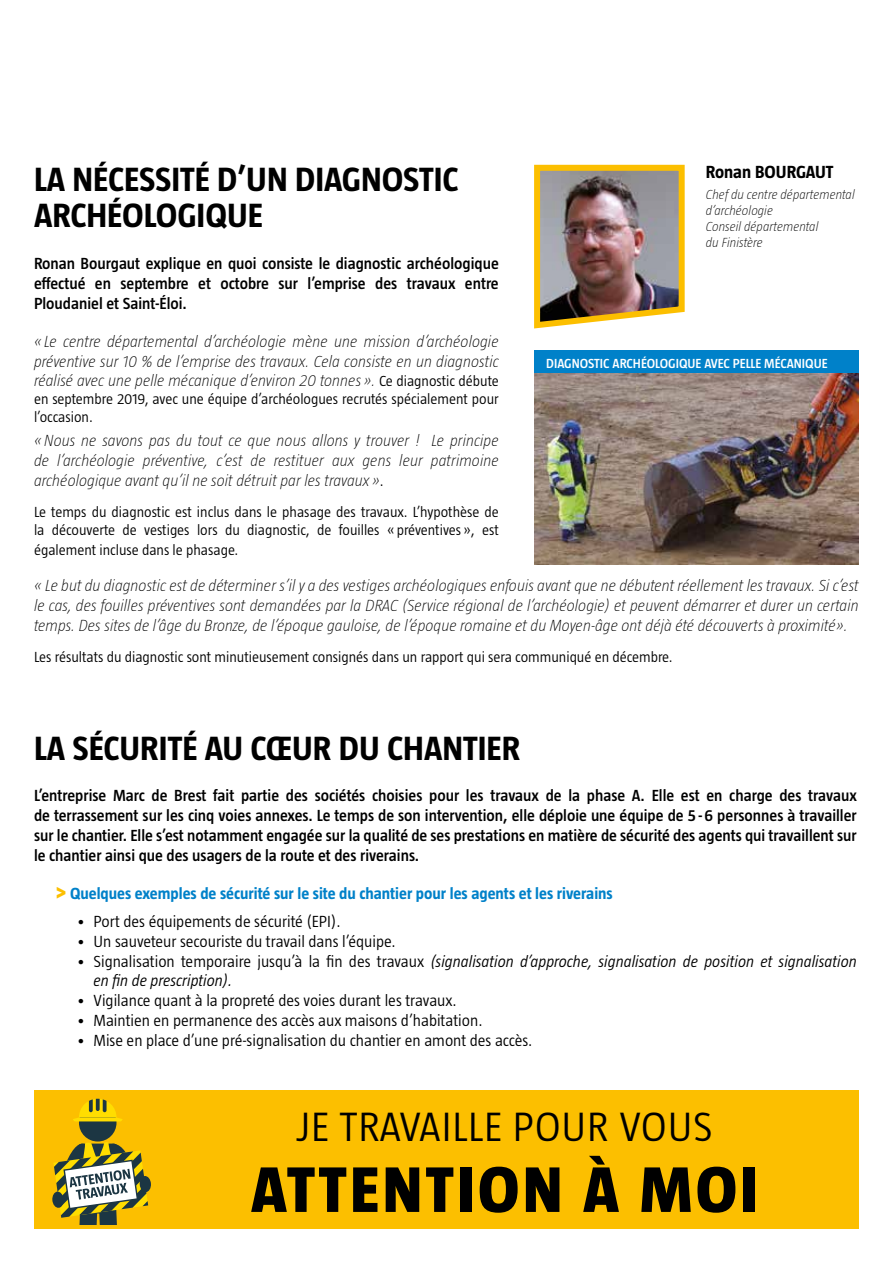
<style>
.page{position:relative;width:893px;height:1263px;background:#fff}
.page>*{position:absolute;margin:0;border:0;box-sizing:border-box;transform-origin:0 0}
.t1{font:800 66px "Taz";letter-spacing:.05em;color:#000}
.t2{font:300 42px "Taz";letter-spacing:.02em;color:#000}
.t3{font:700 34.5px/36px "Taz";color:#000}
.t4{font:700 18px "Taz";color:#000}
.t5{font:italic 200 16.5px/19.8px "Taz";color:#000;text-align:justify}
.t6{font:600 16.5px/19.8px "Taz";color:#000;text-align:justify}
.t7{font:300 16.5px "Taz";color:#000}
.t8{font:italic 300 16.5px/19.8px "Taz";color:#000}
.t9{font:700 16.5px "Taz";color:#0081c9}
.t10{font:300 15px/18px "Taz";color:#000}
.t11{font:italic 200 13.5px/16.2px "Taz";color:#000}
.t12{font:600 13.5px "Taz";color:#fff}
.s1{font-weight:300;font-style:normal;font-size:15px}
.s2{font-weight:800;font-size:21px;color:#fcbf00}
.s3{font-style:normal}
</style>
<div class="page">
<img style="left:534px;top:164px;width:151px;height:165px">
<img style="left:534px;top:373px;width:325px;height:191px">
<div style="left:534px;top:351px;width:325px;height:22px;background:#0081c9"></div>
<div style="left:34px;top:1091px;width:825px;height:138px;background:#fcbf00"></div>
<div style="left:79px;top:1104px;width:37px;height:37px;background:#1c3643;border-radius:50%"></div>
<svg style="left:73px;top:1099px;width:50px;height:22px"></svg>
<svg style="left:53px;top:1141px;width:95px;height:84px"></svg>
<div style="left:52px;top:1191px;width:12px;height:17px;background:#1c3643;border-radius:50%"></div>
<div style="left:139px;top:1176px;width:12px;height:16px;background:#1c3643;border-radius:50%"></div>
<h3 class="t3" style="left:34px;top:161px;width:426px">LA NÉCESSITÉ D’UN DIAGNOSTIC<br>ARCHÉOLOGIQUE</h3>
<p class="t6" style="left:34px;top:254px;width:466px">Ronan Bourgaut explique en quoi consiste le diagnostic archéologique effectué en septembre et octobre sur l’emprise des travaux entre Ploudaniel et Saint-Éloi.</p>
<p class="t5" style="left:34px;top:331px;width:466px">« Le centre départemental d’archéologie mène une mission d’archéologie préventive sur 10 % de l’emprise des travaux. Cela consiste en un diagnostic réalisé avec une pelle mécanique d’environ 20 tonnes ». <span class="s1">Ce diagnostic débute</span></p>
<p class="t10" style="left:34px;top:390px;width:466px">en septembre 2019, avec une équipe d’archéologues recrutés spécialement pour l’occasion.</p>
<p class="t5" style="left:34px;top:431px;width:466px">«Nous ne savons pas du tout ce que nous allons y trouver ! Le principe de l’archéologie préventive, c’est de restituer aux gens leur patrimoine archéologique avant qu’il ne soit détruit par les travaux »<span class="s1">.</span></p>
<p class="t10" style="left:34px;top:503px;width:466px">Le temps du diagnostic est inclus dans le phasage des travaux. L’hypothèse de la découverte de vestiges lors du diagnostic, de fouilles «préventives», est</p>
<p class="t10" style="left:34px;top:540px;width:206px">également incluse dans le phasage.</p>
<p class="t4" style="left:706px;top:162px;width:129px">Ronan BOURGAUT</p>
<p class="t11" style="left:706px;top:186px;width:150px">Chef du centre départemental d’archéologie<br>Conseil départemental<br>du Finistère</p>
<p class="t12" style="left:546px;top:356px;width:283px">DIAGNOSTIC ARCHÉOLOGIQUE AVEC PELLE MÉCANIQUE</p>
<p class="t5" style="left:34px;top:575px;width:826px">« Le but du diagnostic est de déterminer s’il y a des vestiges archéologiques enfouis avant que ne débutent réellement les travaux. Si c’est le cas, des fouilles préventives sont demandées par la DRAC (Service régional de l’archéologie) et peuvent démarrer et durer un certain temps. Des sites de l’âge du Bronze, de l’époque gauloise, de l’époque romaine et du Moyen-âge ont déjà été découverts à proximité».</p>
<p class="t10" style="left:34px;top:647px;width:640px">Les résultats du diagnostic sont minutieusement consignés dans un rapport qui sera communiqué en décembre.</p>
<h3 class="t3" style="left:34px;top:730px;width:488px">LA SÉCURITÉ AU CŒUR DU CHANTIER</h3>
<p class="t6" style="left:34px;top:786px;width:824px">L’entreprise Marc de Brest fait partie des sociétés choisies pour les travaux de la phase A. Elle est en charge des travaux de terrassement sur les cinq voies annexes. Le temps de son intervention, elle déploie une équipe de 5 -6 personnes à travailler sur le chantier. Elle s’est notamment engagée sur la qualité de ses prestations en matière de sécurité des agents qui travaillent sur le chantier ainsi que des usagers de la route et des riverains.</p>
<p class="t9" style="left:55px;top:884px;width:559px"><span class="s2">&gt;</span> Quelques exemples de sécurité sur le site du chantier pour les agents et les riverains</p>
<p class="t7" style="left:77px;top:912px;width:266px">• Port des équipements de sécurité (EPI).</p>
<p class="t7" style="left:77px;top:932px;width:321px">• Un sauveteur secouriste du travail dans l’équipe.</p>
<p class="t8" style="left:94px;top:951px;width:765px;text-indent:-17px"><span class="s3">• Signalisation temporaire jusqu’à la fin des travaux</span> (signalisation d’approche, signalisation de position et signalisation en fin de prescription).</p>
<p class="t7" style="left:77px;top:991px;width:382px">• Vigilance quant à la propreté des voies durant les travaux.</p>
<p class="t7" style="left:77px;top:1011px;width:408px">• Maintien en permanence des accès aux maisons d’habitation.</p>
<p class="t7" style="left:77px;top:1031px;width:457px">• Mise en place d’une pré-signalisation du chantier en amont des accès.</p>
<h2 class="t2" style="left:297px;top:1103px;width:417px">JE TRAVAILLE POUR VOUS</h2>
<h1 class="t1" style="left:251px;top:1152px;width:508px">ATTENTION À MOI</h1>
</div>
